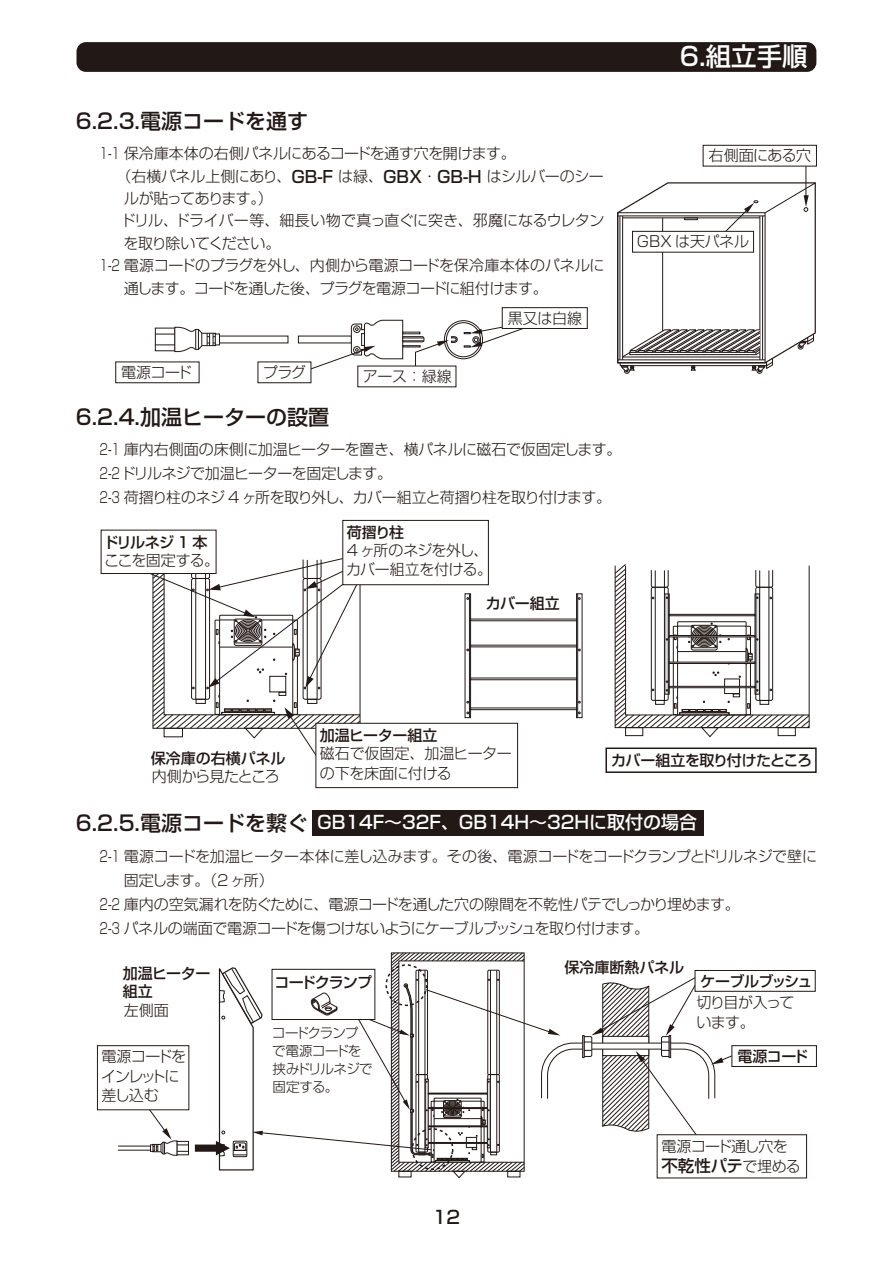
<style>
.page{position:relative;width:893px;height:1263px;background:#fff}
.page>*{position:absolute;margin:0;border:0;box-sizing:border-box;transform-origin:0 0}
.t1{font:500 25.5px "Shin Go Pr 5";color:#fff}
.t2{font:500 21px "Shin Go Pr 5";color:#221815}
.t3{font:500 18px "Shin Go Pr 5";color:#fff}
.t4{font:500 18px "Shin Go Pr 5";color:#221815}
.t5{font:500 16.5px "Shin Go Pr 5";color:#221815}
.t6{font:300 15px/24px "Shin Go Pr 5";letter-spacing:-.03em;color:#221815;scale:.75 1}
.t7{font:300 15px/22.2px "Shin Go Pr 5";letter-spacing:-.03em;color:#221815}
.t8{font:500 15px/18px "Shin Go Pr 5";letter-spacing:-.03em;color:#221815}
.t9{font:300 15px "Shin Go Pr 5";letter-spacing:-.05em;color:#221815}
.t10{font:500 15px "Shin Go Pr 5";color:#221815}
.t11{font:300 15px/19.5px "Shin Go Pr 5";letter-spacing:-.075em;color:#221815}
.t12{font:300 15px/19.5px "Shin Go Pr 5";letter-spacing:-.07em;color:#221815}
.t13{font:300 15px "Shin Go Pr 5";letter-spacing:-.065em;color:#221815}
.t14{font:300 15px "Shin Go Pr 5";letter-spacing:-.01em;color:#221815}
.t15{font:500 15px "Shin Go Pr 5";letter-spacing:-.065em;color:#221815}
.t16{font:300 13.5px/18px "Shin Go Pr 5";letter-spacing:-.06em;color:#221815}
.s1{font-weight:500;font-size:16.5px}
.s2{font-weight:300;font-size:15px}
</style>
<div class="page">
<div style="left:77px;top:42px;width:739px;height:30px;background:#221815;border-radius:9px"></div>
<div style="left:312px;top:810px;width:392px;height:25px;background:#221815"></div>
<hr style="left:806px;top:162px;width:1px;height:36px;background:#221815">
<svg style="left:617px;top:182px;width:199px;height:192px"></svg>
<div style="left:703px;top:145px;width:114px;height:21px;background:#fff;border:1px solid #221815"></div>
<div style="left:115px;top:362px;width:84px;height:21px;background:#fff;border:1px solid #221815"></div>
<div style="left:605px;top:747px;width:212px;height:26px;background:#fff;border:2px solid #221815"></div>
<div style="left:632px;top:231px;width:122px;height:21px;background:#fff;border:1px solid #221815"></div>
<svg style="left:155px;top:327px;width:65px;height:25px"></svg>
<svg style="left:444px;top:321px;width:38px;height:38px"></svg>
<div style="left:444px;top:320px;width:39px;height:39px;border:1px solid #221815;border-radius:50%"></div>
<div style="left:446px;top:322px;width:35px;height:35px;border:1px solid #221815;border-radius:50%"></div>
<svg style="left:118px;top:1146px;width:24px;height:4px"></svg>
<div style="left:176px;top:1141px;width:13px;height:14px;background:#221815"></div>
<svg style="left:293px;top:319px;width:165px;height:57px"></svg>
<svg style="left:464px;top:316px;width:59px;height:31px"></svg>
<div style="left:258px;top:362px;width:53px;height:21px;background:#fff;border:1px solid #221815"></div>
<div style="left:502px;top:307px;width:85px;height:22px;background:#fff;border:1px solid #221815"></div>
<svg style="left:465px;top:593px;width:6px;height:125px"></svg>
<hr style="left:469px;top:594px;width:1px;height:124px;background:#221815">
<svg style="left:576px;top:593px;width:6px;height:125px"></svg>
<hr style="left:577px;top:594px;width:1px;height:124px;background:#221815">
<div style="left:470px;top:708px;width:107px;height:2px;background:#fff;border:1px solid #221815"></div>
<div style="left:470px;top:678px;width:107px;height:2px;background:#fff;border:1px solid #221815"></div>
<hr style="left:470px;top:645px;width:107px;height:2px;background:#fff">
<hr style="left:470px;top:619px;width:107px;height:2px;background:#fff">
<svg style="left:614px;top:564px;width:196px;height:174px"></svg>
<hr style="left:756px;top:594px;width:1px;height:100px;background:#221815">
<div style="left:669px;top:686px;width:86px;height:2px;background:#dcdddd;border:1px solid #221815"></div>
<div style="left:669px;top:662px;width:86px;height:2px;background:#dcdddd;border:1px solid #221815"></div>
<div style="left:669px;top:635px;width:86px;height:2px;background:#dcdddd;border:1px solid #221815"></div>
<div style="left:669px;top:614px;width:86px;height:2px;background:#dcdddd;border:1px solid #221815"></div>
<svg style="left:150px;top:553px;width:211px;height:205px"></svg>
<div style="left:343px;top:520px;width:146px;height:65px;background:#fff;border:1px solid #221815"></div>
<div style="left:316px;top:723px;width:202px;height:65px;background:#fff;border:1px solid #221815"></div>
<div style="left:101px;top:530px;width:115px;height:44px;background:#fff;border:1px solid #221815"></div>
<svg style="left:142px;top:1110px;width:46px;height:46px"></svg>
<div style="left:732px;top:1045px;width:85px;height:22px;background:#fff;border:1px solid #221815"></div>
<div style="left:657px;top:1134px;width:150px;height:44px;background:#fff;border:1px solid #221815"></div>
<div style="left:695px;top:970px;width:120px;height:21px;background:#fff;border:1px solid #221815"></div>
<div style="left:97px;top:1045px;width:92px;height:65px;background:#fff;border:1px solid #221815"></div>
<svg style="left:195px;top:952px;width:543px;height:227px"></svg>
<h2 class="t2" style="left:76px;top:103px;width:234px">6.2.3.電源コードを通す</h2>
<p class="t6" style="left:100px;top:140px;width:556px">1-1 保冷庫本体の右側パネルにあるコードを通す穴を開けます。</p>
<p class="t7" style="left:116px;top:164px;width:489px">（右横パネル上側にあり、<span class="s1">GB-F</span> は緑、<span class="s1">GBX</span>・<span class="s1">GB-H</span> はシルバーのシールが貼ってあります。）<br>ドリル、ドライバー等、細長い物で真っ直ぐに突き、邪魔になるウレタンを取り除いてください。</p>
<p class="t9" style="left:124px;top:276px;width:425px">通します。コードを通した後、プラグを電源コードに組付けます。</p>
<p class="t6" style="left:100px;top:252px;width:675px">1-2 電源コードのプラグを外し、内側から電源コードを保冷庫本体のパネルに</p>
<p class="t7" style="left:263px;top:360px;width:45px">プラグ</p>
<p class="t7" style="left:121px;top:360px;width:72px">電源コード</p>
<p class="t7" style="left:363px;top:364px;width:90px">アース：緑線</p>
<p class="t7" style="left:508px;top:305px;width:76px">黒又は白線</p>
<h2 class="t2" style="left:76px;top:399px;width:255px">6.2.4.加温ヒーターの設置</h2>
<p class="t6" style="left:100px;top:436px;width:697px">2-1 庫内右側面の床側に加温ヒーターを置き、横パネルに磁石で仮固定します。<br>2-2ドリルネジで加温ヒーターを固定します。<br>2-3 荷摺り柱のネジ 4 ヶ所を取り外し、カバー組立と荷摺り柱を取り付けます。</p>
<p class="t8" style="left:103px;top:532px;width:106px">ドリルネジ 1 本</p>
<p class="t7" style="left:104px;top:548px;width:116px">ここを固定する。</p>
<p class="t8" style="left:347px;top:522px;width:59px">荷摺り柱</p>
<p class="t7" style="left:346px;top:539px;width:147px;line-height:19.5px">4 ヶ所のネジを外し、カバー組立を付ける。</p>
<p class="t8" style="left:486px;top:593px;width:76px">カバー組立</p>
<h1 class="t1" style="left:680px;top:36px;width:129px">6.組立手順</h1>
<p class="t7" style="left:709px;top:143px;width:104px">右側面にある穴</p>
<p class="t14" style="left:637px;top:229px;width:114px">GBX は天パネル</p>
<p class="t8" style="left:320px;top:724px;width:119px">加温ヒーター組立</p>
<p class="t7" style="left:320px;top:743px;width:193px;line-height:19.5px">磁石で仮固定、加温ヒーターの下を床面に付ける</p>
<p class="t10" style="left:151px;top:746px;width:136px">保冷庫の右横パネル</p>
<p class="t8" style="left:611px;top:750px;width:202px">カバー組立を取り付けたところ</p>
<p class="t13" style="left:152px;top:764px;width:129px">内側から見たところ</p>
<h2 class="t2" style="left:76px;top:806px;width:234px">6.2.5.電源コードを繋ぐ</h2>
<p class="t6" style="left:100px;top:842px;width:958px">2-1 電源コードを加温ヒーター本体に差し込みます。その後、電源コードをコードクランプとドリルネジで壁に</p>
<p class="t6" style="left:100px;top:890px;width:855px">2-2 庫内の空気漏れを防ぐために、電源コードを通した穴の隙間を不乾性パテでしっかり埋めます。<br>2-3 パネルの端面で電源コードを傷つけないようにケーブルブッシュを取り付けます。</p>
<p class="t3" style="left:317px;top:808px;width:381px">GB14F～32F、GB14H～32Hに取付の場合</p>
<p class="t7" style="left:124px;top:867px;width:151px">固定します。（2 ヶ所）</p>
<p class="t8" style="left:123px;top:963px;width:89px">加温ヒーター組立</p>
<p class="t7" style="left:124px;top:998px;width:46px">左側面</p>
<p class="t11" style="left:101px;top:1045px;width:86px">電源コードをインレットに差し込む</p>
<p class="t15" style="left:274px;top:969px;width:99px">コードクランプ</p>
<p class="t16" style="left:272px;top:1022px;width:102px">コードクランプで電源コードを挟みドリルネジで固定する。</p>
<p class="t4" style="left:433px;top:1202px;width:29px">12</p>
<p class="t10" style="left:565px;top:955px;width:121px">保冷庫断熱パネル</p>
<p class="t8" style="left:700px;top:970px;width:114px">ケーブルブッシュ</p>
<p class="t12" style="left:696px;top:991px;width:100px">切り目が入っています。</p>
<p class="t8" style="left:737px;top:1045px;width:72px">電源コード</p>
<p class="t7" style="left:661px;top:1133px;width:128px">電源コード通し穴を</p>
<p class="t5" style="left:661px;top:1152px;width:141px">不乾性パテ<span class="s2">で埋める</span></p>
</div>
